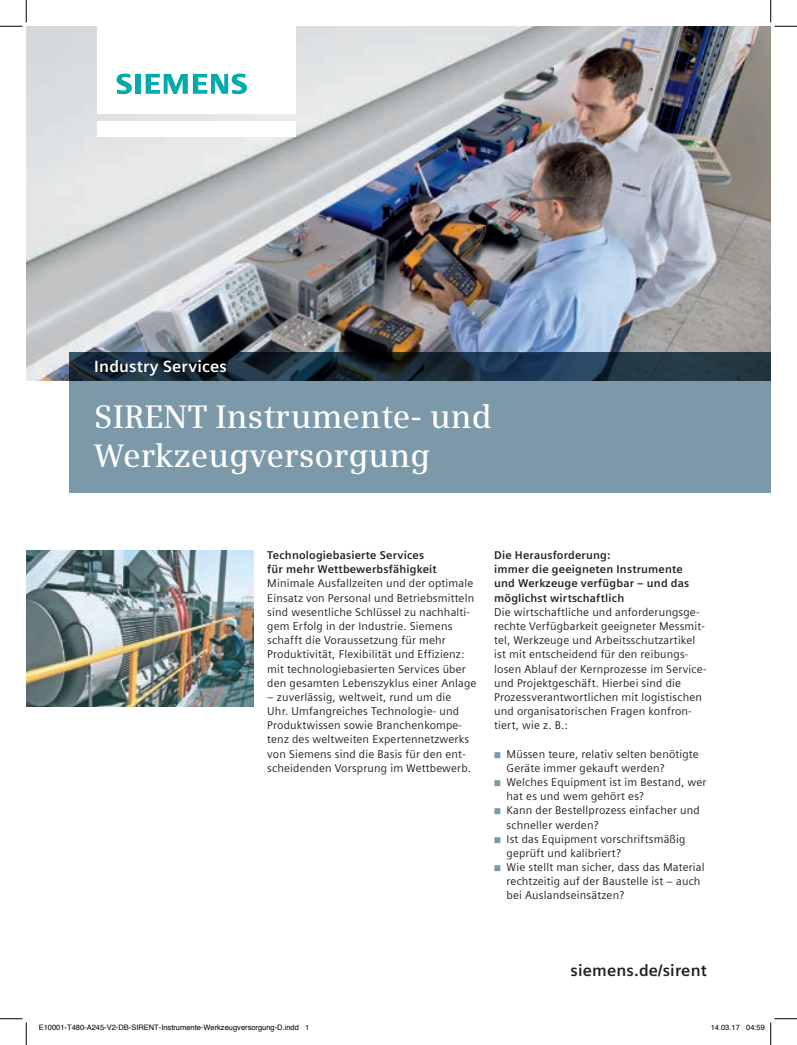
<style>
.page{position:relative;width:797px;height:1045px;background:#fff}
.page>*{position:absolute;margin:0;border:0;box-sizing:border-box;transform-origin:0 0}
.t1{font:600 32.5px/39px "Siemens Serif";color:#fff}
.t2{font:700 16.25px "Siemens Sans Global";letter-spacing:.01em;color:#231f20}
.t3{font:700 16.25px "Siemens Sans Global";letter-spacing:.01em;color:#fff}
.t4{font:11.25px/14.1px "Siemens Sans Global";letter-spacing:.015em;color:#231f20}
.t5{font:700 11.25px/14.1px "Siemens Sans Global";letter-spacing:.015em;color:#231f20}
.t6{font:7.5px "Helvetica";color:#000}
.s1{color:#7b99a9}
</style>
<div class="page">
<img style="left:26px;top:26px;width:744px;height:355px">
<div style="left:97px;top:121px;width:199px;height:16px;background:#fff"></div>
<div style="left:97px;top:26px;width:199px;height:88px;background:#fff"></div>
<svg style="left:117px;top:74px;width:15px;height:20px"></svg>
<div style="left:135px;top:74px;width:5px;height:20px;background:#00aaad"></div>
<svg style="left:146px;top:74px;width:101px;height:20px"></svg>
<svg style="left:69px;top:352px;width:701px;height:29px;background:#1b2e3d"></svg>
<div style="left:69px;top:381px;width:701px;height:111px;background:#7b99a9"></div>
<img style="left:26px;top:551px;width:227px;height:156px">
<svg style="left:0;top:0;width:27px;height:27px"></svg>
<svg style="left:0;top:1018px;width:27px;height:27px"></svg>
<svg style="left:770px;top:0;width:27px;height:27px"></svg>
<svg style="left:770px;top:1018px;width:27px;height:27px"></svg>
<h2 class="t3" style="left:94px;top:357px;width:134px">Industry Services</h2>
<h1 class="t1" style="left:94px;top:397px;width:399px">SIRENT Instrumente- und<br>Werkzeugversorgung</h1>
<p class="t5" style="left:267px;top:548px;width:171px">Technologiebasierte Services für mehr Wettbewerbsfähigkeit</p>
<p class="t4" style="left:267px;top:577px;width:211px">Minimale Ausfallzeiten und der optimale Einsatz von Personal und Betriebsmitteln sind wesentliche Schlüssel zu nachhalti&shy;gem Erfolg in der Industrie. Siemens schafft die Voraussetzung für mehr Produktivität, Flexibilität und Effizienz: mit technologiebasierten Services über den gesamten Lebenszyklus einer Anlage</p>
<p class="t4" style="left:267px;top:690px;width:205px">– zuverlässig, weltweit, rund um die Uhr. Umfangreiches Technologie- und Produktwissen sowie Branchenkompe&shy;tenz des weltweiten Expertennetzwerks von Siemens sind die Basis für den ent&shy;scheidenden Vorsprung im Wettbewerb.</p>
<p class="t5" style="left:494px;top:548px;width:196px">Die Herausforderung:<br>immer die geeigneten Instrumente und Werkzeuge verfügbar – und das möglichst wirtschaftlich</p>
<p class="t4" style="left:494px;top:605px;width:214px">Die wirtschaftliche und anforderungsge&shy;rechte Verfügbarkeit geeigneter Messmit&shy;tel, Werkzeuge und Arbeitsschutzartikel ist mit entscheidend für den reibungs&shy;losen Ablauf der Kernprozesse im Service&shy;und Projektgeschäft. Hierbei sind die Prozessverantwortlichen mit logistischen und organisatorischen Fragen konfron&shy;tiert, wie z. B.:</p>
<p class="t4" style="left:494px;top:747px;width:206px"><span class="s1">◾</span> Müssen teure, relativ selten benötigte</p>
<p class="t4" style="left:506px;top:761px;width:159px">Geräte immer gekauft werden?</p>
<p class="t4" style="left:494px;top:775px;width:214px"><span class="s1">◾</span> Welches Equipment ist im Bestand, wer</p>
<p class="t4" style="left:506px;top:789px;width:139px">hat es und wem gehört es?</p>
<p class="t4" style="left:494px;top:804px;width:207px"><span class="s1">◾</span> Kann der Bestellprozess einfacher und</p>
<p class="t4" style="left:506px;top:818px;width:93px">schneller werden?</p>
<p class="t4" style="left:494px;top:832px;width:193px"><span class="s1">◾</span> Ist das Equipment vorschriftsmäßig</p>
<p class="t4" style="left:506px;top:846px;width:115px">geprüft und kalibriert?</p>
<p class="t4" style="left:494px;top:860px;width:212px"><span class="s1">◾</span> Wie stellt man sicher, dass das Material</p>
<p class="t4" style="left:506px;top:874px;width:195px">rechtzeitig auf der Baustelle ist − auch</p>
<p class="t4" style="left:506px;top:889px;width:119px">bei Auslandseinsätzen?</p>
<h2 class="t2" style="left:570px;top:961px;width:138px">siemens.de/sirent</h2>
<p class="t6" style="left:39px;top:1021px;width:272px">E10001-T480-A245-V2-DB-SIRENT-Instrumente-Werkzeugversorgung-D.indd 1</p>
<p class="t6" style="left:710px;top:1021px;width:56px">14.03.17 04:59</p>
</div>
